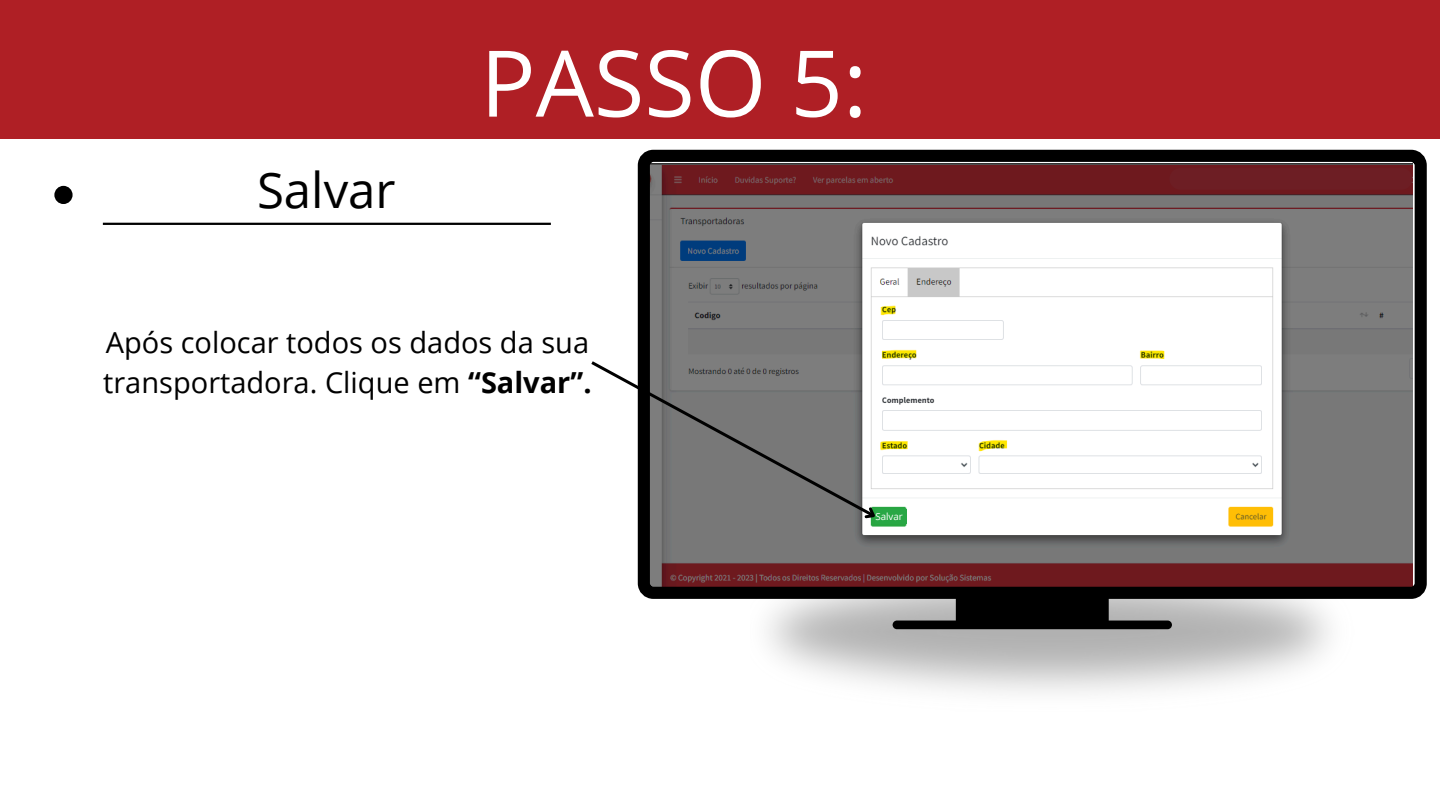
<style>
.page{position:relative;width:1440px;height:810px;background:#fff}
.page>*{position:absolute;margin:0;border:0;box-sizing:border-box;transform-origin:0 0}
.t1{font:92px "Open Sans";color:#fff}
.t2{font:49.1px "Open Sans";color:#000}
.t3{font:29px/40.5px "Open Sans";color:#000}
.t4{font:9.7px "Open Sans";color:#fff}
.s1{font-weight:700}
</style>
<div class="page">
<div style="left:0;top:0;width:1440px;height:139px;background:#af1f25"></div>
<img style="left:767px;top:605px;width:563px;height:88px">
<svg style="left:637px;top:149px;width:790px;height:456px"></svg>
<div style="left:956px;top:593px;width:153px;height:34px;background:#000"></div>
<div style="left:893px;top:621px;width:279px;height:8px;background:#000"></div>
<svg style="left:638px;top:150px;width:372px;height:172px"></svg>
<div style="left:54px;top:186px;width:19px;height:18px;background:#000;border-radius:50%"></div>
<hr style="left:103px;top:223px;width:448px;height:2px;background:#000">
<div style="left:1169px;top:168px;width:243px;height:22px;background:#6d1e24;border-radius:11px"></div>
<svg style="left:591px;top:359px;width:287px;height:161px"></svg>
<svg style="left:860px;top:503px;width:22px;height:23px"></svg>
<div style="left:875px;top:509px;width:31px;height:15px;background:#28a745"></div>
<p class="t2" style="left:257px;top:156px;width:140px">Salvar</p>
<p class="t1" style="left:480px;top:18px;width:389px">PASSO 5:</p>
<h2 class="t3" style="left:103px;top:321px;width:490px">Após colocar todos os dados da sua transportadora. Clique em <span class="s1">“Salvar”.</span></h2>
<h3 class="t4" style="left:875px;top:510px;width:29px">Salvar</h3>
</div>
